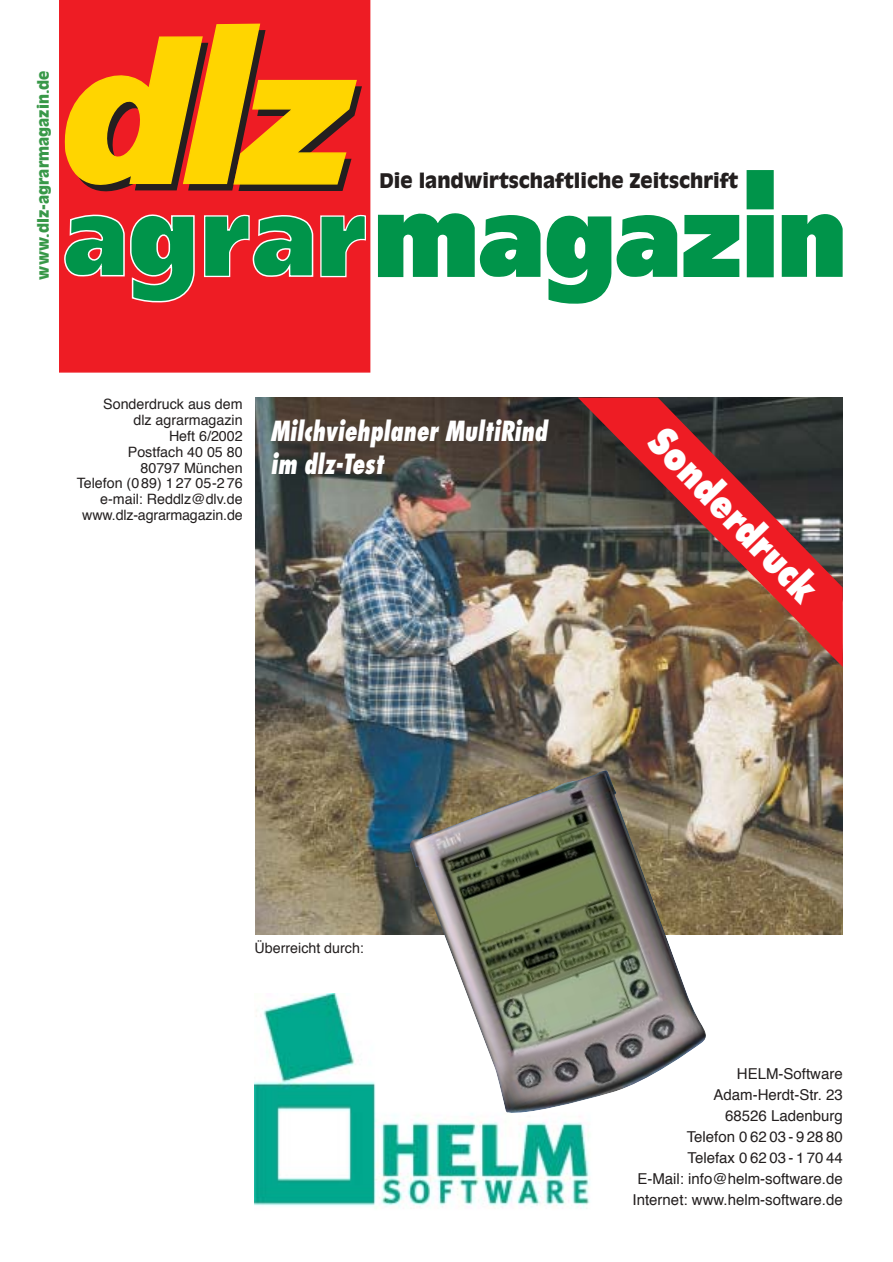
<style>
.page{position:relative;width:893px;height:1262px;background:#fff}
.page>*{position:absolute;margin:0;border:0;box-sizing:border-box;transform-origin:0 0}
.t1{font:800 39px "Futura";color:#fff;scale:.8 1}
.t2{font:italic 800 condensed 27px/33px "Futura";color:#fff;scale:.85 1}
.t3{font:900 19.8px "Antique Olive";color:#231f1f}
.t4{font:15px/21px "Helvetica";color:#231f1f;text-align:right}
.t5{font:900 15px "Antique Olive";color:#389848}
.t6{font:14.25px/15.9px "Helvetica";color:#231f1f;text-align:right}
</style>
<div class="page">
<img style="left:254px;top:993px;width:336px;height:215px">
<img style="left:255px;top:398px;width:587px;height:536px">
<img style="left:578px;top:397px;width:264px;height:270px">
<div style="left:60px;top:0;width:310px;height:372px;background:#ee1c24"></div>
<svg style="left:63px;top:23px;width:300px;height:176px;background:#e37e10"></svg>
<svg style="left:63px;top:207px;width:132px;height:97px;background:#756c49"></svg>
<div style="left:746px;top:215px;width:27px;height:62px;background:#00944a;border:2px solid #00944a"></div>
<svg style="left:781px;top:214px;width:62px;height:63px;background:#26a465"></svg>
<svg style="left:203px;top:214px;width:163px;height:64px;background:#647950"></svg>
<svg style="left:378px;top:213px;width:362px;height:91px"></svg>
<div style="left:746px;top:170px;width:27px;height:39px;background:#00944a;border:2px solid #00944a"></div>
<img style="left:409px;top:768px;width:300px;height:347px">
<p class="t5" style="left:37px;top:280px;width:211px;rotate:-90deg">www.dlz-agrarmagazin.de</p>
<h3 class="t3" style="left:379px;top:173px;width:360px">Die landwirtschaftliche Zeitschrift</h3>
<p class="t6" style="left:77px;top:397px;width:167px">Sonderdruck aus dem<br>dlz agrarmagazin<br>Heft 6/2002<br>Postfach 40 05 80<br>80797 M¸nchen<br>Telefon (089) 127 05-276 e-mail: Reddlz@dlv.de www.dlz-agrarmagazin.de</p>
<h2 class="t2" style="left:270px;top:417px;width:327px">Milchviehplaner MultiRind im dlz-Test</h2>
<h1 class="t1" style="left:668px;top:422px;width:282px;rotate:46deg">Sonderdruck</h1>
<p class="t6" style="left:254px;top:941px;width:111px">‹berreicht durch:</p>
<p class="t4" style="left:632px;top:1064px;width:212px">HELM-Software<br>Adam-Herdt-Str. 23<br>68526 Ladenburg<br>Telefon 0 62 03 - 9 28 80<br>Telefax 0 62 03 - 1 70 44<br>E-Mail: info@helm-software.de<br>Internet: www.helm-software.de</p>
</div>
